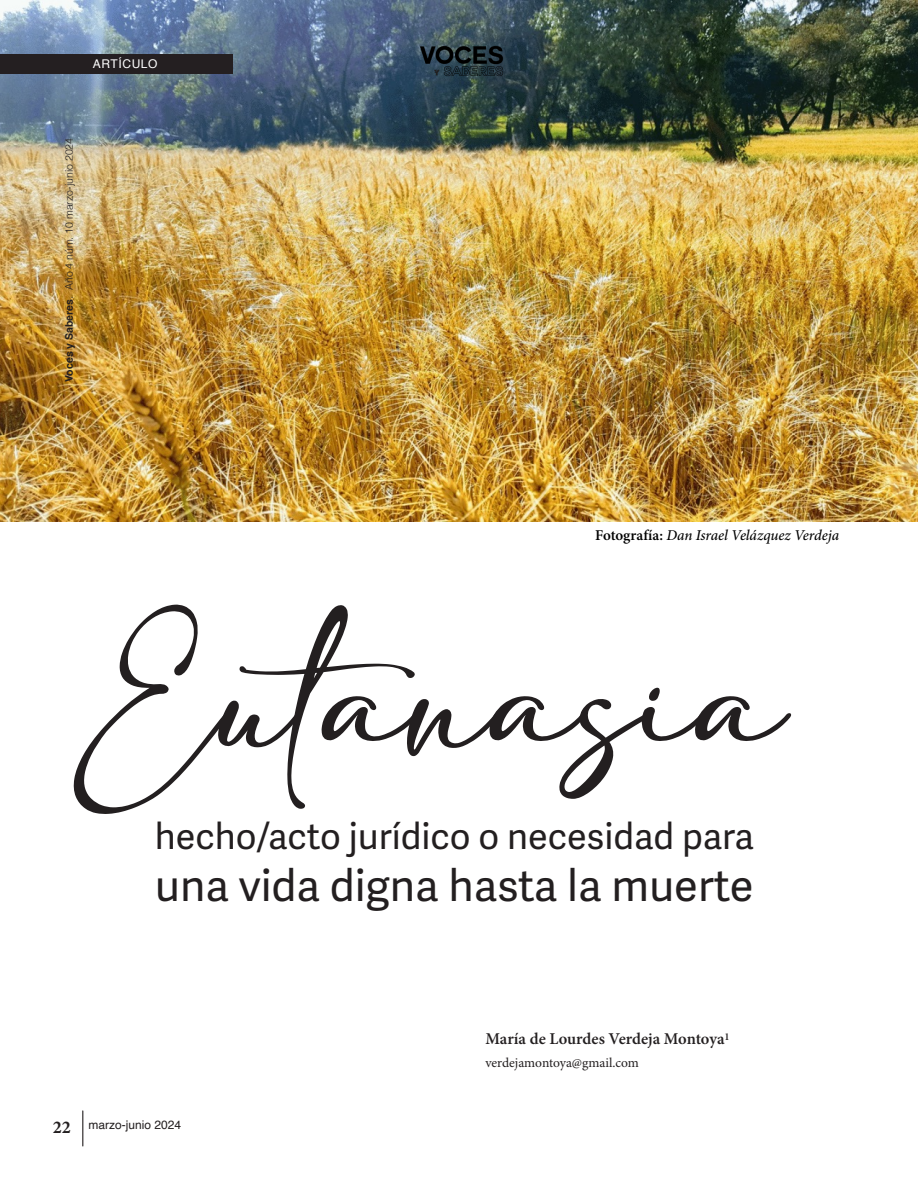
<style>
.page{position:relative;width:918px;height:1188px;background:#fff}
.page>*{position:absolute;margin:0;border:0;box-sizing:border-box;transform-origin:0 0}
.t1{font:115.2px "adelia";color:#231f20}
.t2{font:43.95px "Adelle Sans";color:#231f20}
.t3{font:36.3px "Adelle Sans";color:#231f20}
.t4{font:700 18px "Minion Pro";color:#231f20}
.t5{font:600 16.5px "Minion Pro";letter-spacing:-.005em;color:#231f20}
.t6{font:italic 500 15px "Minion Pro";letter-spacing:-.005em;color:#000}
.t7{font:13.5px "Minion Pro";letter-spacing:-.005em;color:#231f20}
.t8{font:12px "Helvetica";color:#231f20}
.t9{font:12px "Helvetica";letter-spacing:.05em;color:#fff}
.t10{font:300 10.5px "Helvetica";color:#231f20}
.s1{font-weight:700}
.s2{font-weight:600;font-style:normal}
</style>
<div class="page">
<img style="left:0;top:1px;width:918px;height:521px">
<hr style="left:82px;top:1111px;width:1px;height:35px;background:#231f20">
<div style="left:0;top:54px;width:232px;height:20px;background:#241f21"></div>
<img style="left:415px;top:33px;width:93px;height:50px">
<p class="t9" style="left:93px;top:55px;width:66px">ARTÍCULO</p>
<p class="t10" style="left:60px;top:382px;width:245px;rotate:-90deg"><span class="s1">Voces y Saberes</span>. Año 4 núm. 10 marzo-junio 2024</p>
<p class="t6" style="left:595px;top:526px;width:246px"><span class="s2">Fotografía:</span> Dan Israel Velázquez Verdeja</p>
<p class="t1" style="left:74px;top:643px;width:713px">Eutanasia</p>
<p class="t3" style="left:155px;top:815px;width:601px">hecho/acto jurídico o necesidad para</p>
<p class="t2" style="left:155px;top:860px;width:600px">una vida digna hasta la muerte</p>
<p class="t4" style="left:53px;top:1115px;width:19px">22</p>
<p class="t8" style="left:88px;top:1116px;width:94px">marzo-junio 2024</p>
<p class="t5" style="left:485px;top:1028px;width:246px">María de Lourdes Verdeja Montoya<sup>1</sup></p>
<p class="t7" style="left:485px;top:1054px;width:155px">verdejamontoya@gmail.com</p>
</div>
